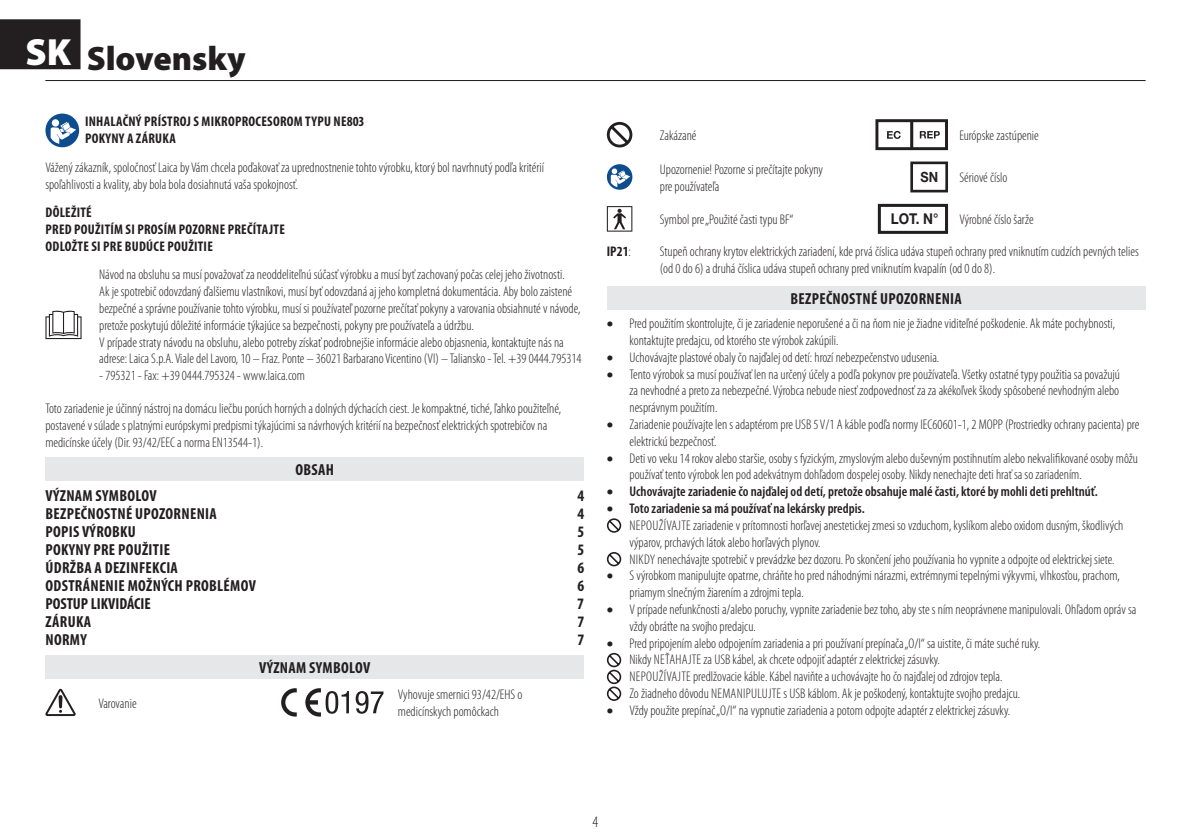
<style>
.page{position:relative;width:1191px;height:840px;background:#fff}
.page>*{position:absolute;margin:0;border:0;box-sizing:border-box;transform-origin:0 0}
.t1{font:900 34px "Myriad Pro";color:#231f20}
.Obsah_nadpis_8{font:700 condensed 16px "Myriad Pro";letter-spacing:.02em;color:#231f20}
.Nadpis_8{font:700 condensed 16px "Myriad Pro";letter-spacing:.02em;color:#231f20}
.Obsah_nadpis_8-2{font:700 condensed 16px "Myriad Pro";color:#231f20}
.t2{font:300 condensed 16px "Myriad Pro";color:#231f20}
.t3{font:700 14.8px "Helvetica Neue LT Std";color:#231f20;scale:.9 1}
.Odsadené_čísla_7{font:300 condensed 14px/16.8px "Myriad Pro";color:#231f20}
.Základný_7{font:300 condensed 14px/16.8px "Myriad Pro";color:#231f20}
.Odsadené_čísla_7-2{font:600 condensed 14px "Myriad Pro";color:#231f20}
.Základný_7-2{font:700 condensed 14px "Myriad Pro";letter-spacing:.02em;color:#231f20}
.t4{font:700 14px "Helvetica Neue LT Std";color:#231f20;scale:.9 1}
.s1{font-size:38px;color:#fff}
.s2{font-weight:300}
</style>
<div class="page">
<div style="left:1px;top:20px;width:79px;height:48px;background:#231f20"></div>
<div style="left:0;top:19px;width:81px;height:50px;border:2px solid #231f20"></div>
<hr style="left:45px;top:80px;width:1100px;height:1px;background:#231f20">
<svg style="left:45px;top:113px;width:34px;height:34px"></svg>
<div style="left:52px;top:119px;width:7px;height:7px;background:#fff;border-radius:50%"></div>
<svg style="left:51px;top:122px;width:25px;height:22px"></svg>
<svg style="left:45px;top:310px;width:37px;height:29px"></svg>
<div style="left:45px;top:457px;width:539px;height:23px;background:#e6e7e9"></div>
<div style="left:45px;top:654px;width:539px;height:24px;background:#e6e7e9"></div>
<svg style="left:45px;top:688px;width:31px;height:27px"></svg>
<svg style="left:281px;top:688px;width:16px;height:28px"></svg>
<svg style="left:305px;top:688px;width:44px;height:28px"></svg>
<svg style="left:356px;top:691px;width:27px;height:22px"></svg>
<svg style="left:607px;top:122px;width:25px;height:25px"></svg>
<svg style="left:875px;top:119px;width:73px;height:31px"></svg>
<svg style="left:607px;top:164px;width:25px;height:26px"></svg>
<svg style="left:611px;top:168px;width:19px;height:19px"></svg>
<svg style="left:910px;top:161px;width:38px;height:31px"></svg>
<svg style="left:607px;top:206px;width:25px;height:25px"></svg>
<svg style="left:878px;top:204px;width:70px;height:30px"></svg>
<div style="left:607px;top:286px;width:538px;height:23px;background:#e6e7e9"></div>
<svg style="left:607px;top:518px;width:14px;height:14px"></svg>
<svg style="left:607px;top:552px;width:14px;height:14px"></svg>
<svg style="left:607px;top:652px;width:14px;height:48px"></svg>
<h1 class="t1" style="left:26px;top:39px;width:221px"><span class="s1">SK</span> Slovensky</h1>
<p class="Základný_7-2" style="left:85px;top:113px;width:281px">INHALAČNÝ PRÍSTROJ S MIKROPROCESOROM TYPU NE803</p>
<p class="Základný_7-2" style="left:85px;top:129px;width:92px">POKYNY A ZÁRUKA</p>
<p class="Základný_7" style="left:45px;top:159px;width:500px">Vážený zákazník, spoločnosť Laica by Vám chcela poďakovať za uprednostnenie tohto výrobku, ktorý bol navrhnutý podľa kritérií spoľahlivosti a kvality, aby bola bola dosiahnutá vaša spokojnosť.</p>
<p class="Základný_7-2" style="left:45px;top:204px;width:48px">DÔLEŽITÉ</p>
<p class="Základný_7-2" style="left:45px;top:221px;width:241px">PRED POUŽITÍM SI PROSÍM POZORNE PREČÍTAJTE</p>
<p class="Základný_7-2" style="left:45px;top:237px;width:169px">ODLOŽTE SI PRE BUDÚCE POUŽITIE</p>
<p class="Základný_7" style="left:99px;top:266px;width:483px">Návod na obsluhu sa musí považovať za neoddeliteľnú súčasť výrobku a musí byť zachovaný počas celej jeho životnosti.<br>Ak je spotrebič odovzdaný ďalšiemu vlastníkovi, musí byť odovzdaná aj jeho kompletná dokumentácia. Aby bolo zaistené bezpečné a správne používanie tohto výrobku, musí si používateľ pozorne prečítať pokyny a varovania obsiahnuté v návode, pretože poskytujú dôležité informácie týkajúce sa bezpečnosti, pokyny pre používateľa a údržbu.</p>
<p class="Základný_7" style="left:99px;top:333px;width:484px">V prípade straty návodu na obsluhu, alebo potreby získať podrobnejšie informácie alebo objasnenia, kontaktujte nás na adrese: Laica S.p.A. Viale del Lavoro, 10 – Fraz. Ponte – 36021 Barbarano Vicentino (VI) – Taliansko - Tel. +39 0444.795314</p>
<p class="Základný_7" style="left:99px;top:367px;width:207px">- 795321 - Fax: +39 0444.795324 - www.laica.com</p>
<p class="Základný_7" style="left:45px;top:400px;width:517px">Toto zariadenie je účinný nástroj na domácu liečbu porúch horných a dolných dýchacích ciest. Je kompaktné, tiché, ľahko použiteľné, postavené v súlade s platnými európskymi predpismi týkajúcimi sa návrhových kritérií na bezpečnosť elektrických spotrebičov na medicínske účely (Dir. 93/42/EEC a norma EN13544-1).</p>
<p class="Nadpis_8" style="left:295px;top:459px;width:40px">OBSAH</p>
<p class="Obsah_nadpis_8" style="left:46px;top:485px;width:113px">VÝZNAM SYMBOLOV</p>
<p class="Obsah_nadpis_8" style="left:577px;top:485px;width:8px">4</p>
<p class="Obsah_nadpis_8" style="left:46px;top:503px;width:173px">BEZPEČNOSTNÉ UPOZORNENIA</p>
<p class="Obsah_nadpis_8" style="left:577px;top:503px;width:8px">4</p>
<p class="Obsah_nadpis_8" style="left:46px;top:521px;width:92px">POPIS VÝROBKU</p>
<p class="Obsah_nadpis_8" style="left:577px;top:521px;width:8px">5</p>
<p class="Obsah_nadpis_8" style="left:46px;top:539px;width:126px">POKYNY PRE POUŽITIE</p>
<p class="Obsah_nadpis_8" style="left:577px;top:539px;width:8px">5</p>
<p class="Obsah_nadpis_8" style="left:46px;top:557px;width:134px">ÚDRŽBA A DEZINFEKCIA</p>
<p class="Obsah_nadpis_8" style="left:577px;top:557px;width:8px">6</p>
<p class="Obsah_nadpis_8" style="left:46px;top:575px;width:212px">ODSTRÁNENIE MOŽNÝCH PROBLÉMOV</p>
<p class="Obsah_nadpis_8" style="left:577px;top:575px;width:8px">6</p>
<p class="Obsah_nadpis_8-2" style="left:45px;top:593px;width:107px">POSTUP LIKVIDÁCIE</p>
<p class="Obsah_nadpis_8" style="left:577px;top:593px;width:8px">7</p>
<p class="Obsah_nadpis_8" style="left:46px;top:611px;width:47px">ZÁRUKA</p>
<p class="Obsah_nadpis_8" style="left:577px;top:611px;width:8px">7</p>
<p class="Obsah_nadpis_8" style="left:46px;top:629px;width:43px">NORMY</p>
<p class="Obsah_nadpis_8" style="left:577px;top:629px;width:8px">7</p>
<p class="Nadpis_8" style="left:259px;top:657px;width:113px">VÝZNAM SYMBOLOV</p>
<p class="Základný_7" style="left:98px;top:694px;width:40px">Varovanie</p>
<p class="Základný_7" style="left:398px;top:686px;width:126px">Vyhovuje smernici 93/42/EHS o</p>
<p class="Základný_7" style="left:398px;top:703px;width:103px">medicínskych pomôckach</p>
<p class="Základný_7" style="left:660px;top:127px;width:38px">Zakázané</p>
<p class="Základný_7" style="left:959px;top:127px;width:81px">Európske zastúpenie</p>
<p class="Základný_7" style="left:660px;top:161px;width:165px">Upozornenie! Pozorne si prečítajte pokyny pre používateľa</p>
<p class="t4" style="left:920px;top:168px;width:21px">SN</p>
<p class="Základný_7" style="left:959px;top:169px;width:50px">Sériové číslo</p>
<p class="Základný_7" style="left:660px;top:211px;width:135px">Symbol pre „Použité časti typu BF“</p>
<p class="t3" style="left:890px;top:210px;width:55px">LOT. N°</p>
<p class="Základný_7" style="left:959px;top:211px;width:76px">Výrobné číslo šarže</p>
<p class="Základný_7-2" style="left:607px;top:242px;width:26px">IP21<span class="s2">:</span></p>
<p class="Základný_7" style="left:660px;top:243px;width:480px">Stupeň ochrany krytov elektrických zariadení, kde prvá číslica udáva stupeň ochrany pred vniknutím cudzích pevných telies (od 0 do 6) a druhá číslica udáva stupeň ochrany pred vniknutím kvapalín (od 0 do 8).</p>
<p class="Nadpis_8" style="left:790px;top:288px;width:173px">BEZPEČNOSTNÉ UPOZORNENIA</p>
<p class="Odsadené_čísla_7" style="left:629px;top:315px;width:487px;text-indent:-23px">• Pred použitím skontrolujte, či je zariadenie neporušené a či na ňom nie je žiadne viditeľné poškodenie. Ak máte pochybnosti, kontaktujte predajcu, od ktorého ste výrobok zakúpili.</p>
<p class="Odsadené_čísla_7" style="left:607px;top:349px;width:334px">• Uchovávajte plastové obaly čo najďalej od detí: hrozí nebezpečenstvo udusenia.</p>
<p class="Odsadené_čísla_7" style="left:629px;top:365px;width:492px;text-align:justify;text-indent:-23px">• Tento výrobok sa musí používať len na určený účely a podľa pokynov pre používateľa. Všetky ostatné typy použitia sa považujú za nevhodné a preto za nebezpečné. Výrobca nebude niesť zodpovednosť za za akékoľvek škody spôsobené nevhodným alebo nesprávnym použitím.</p>
<p class="Odsadené_čísla_7" style="left:629px;top:416px;width:511px;text-indent:-23px">• Zariadenie používajte len s adaptérom pre USB 5 V/1 A káble podľa normy IEC60601-1, 2 MOPP (Prostriedky ochrany pacienta) pre elektrickú bezpečnosť.</p>
<p class="Odsadené_čísla_7" style="left:629px;top:449px;width:510px;text-indent:-23px">• Deti vo veku 14 rokov alebo staršie, osoby s fyzickým, zmyslovým alebo duševným postihnutím alebo nekvalifikované osoby môžu používať tento výrobok len pod adekvátnym dohľadom dospelej osoby. Nikdy nenechajte deti hrať sa so zariadením.</p>
<p class="Odsadené_čísla_7-2" style="left:607px;top:483px;width:492px">• Uchovávajte zariadenie čo najďalej od detí, pretože obsahuje malé časti, ktoré by mohli deti prehltnúť.</p>
<p class="Odsadené_čísla_7-2" style="left:607px;top:500px;width:259px">• Toto zariadenie sa má používať na lekársky predpis.</p>
<p class="Odsadené_čísla_7" style="left:629px;top:517px;width:495px">NEPOUŽÍVAJTE zariadenie v prítomnosti horľavej anestetickej zmesi so vzduchom, kyslíkom alebo oxidom dusným, škodlivých výparov, prchavých látok alebo horľavých plynov.</p>
<p class="Odsadené_čísla_7" style="left:629px;top:550px;width:486px">NIKDY nenechávajte spotrebič v prevádzke bez dozoru. Po skončení jeho používania ho vypnite a odpojte od elektrickej siete.</p>
<p class="Odsadené_čísla_7" style="left:629px;top:567px;width:492px;text-indent:-23px">• S výrobkom manipulujte opatrne, chráňte ho pred náhodnými nárazmi, extrémnymi tepelnými výkyvmi, vlhkosťou, prachom, priamym slnečným žiarením a zdrojmi tepla.</p>
<p class="Odsadené_čísla_7" style="left:629px;top:601px;width:508px;text-indent:-23px">• V prípade nefunkčnosti a/alebo poruchy, vypnite zariadenie bez toho, aby ste s ním neoprávnene manipulovali. Ohľadom opráv sa vždy obráťte na svojho predajcu.</p>
<p class="Odsadené_čísla_7" style="left:607px;top:634px;width:435px">• Pred pripojením alebo odpojením zariadenia a pri používaní prepínača „O/I“ sa uistite, či máte suché ruky.</p>
<p class="Odsadené_čísla_7" style="left:629px;top:651px;width:312px">Nikdy NEŤAHAJTE za USB kábel, ak chcete odpojiť adaptér z elektrickej zásuvky.</p>
<p class="Odsadené_čísla_7" style="left:629px;top:668px;width:374px">NEPOUŽÍVAJTE predlžovacie káble. Kábel naviňte a uchovávajte ho čo najďalej od zdrojov tepla.</p>
<p class="Odsadené_čísla_7" style="left:629px;top:685px;width:392px">Zo žiadneho dôvodu NEMANIPULUJTE s USB káblom. Ak je poškodený, kontaktujte svojho predajcu.</p>
<p class="Odsadené_čísla_7" style="left:607px;top:701px;width:405px">• Vždy použite prepínač „O/I“ na vypnutie zariadenia a potom odpojte adaptér z elektrickej zásuvky.</p>
<p class="t2" style="left:592px;top:812px;width:7px">4</p>
</div>
